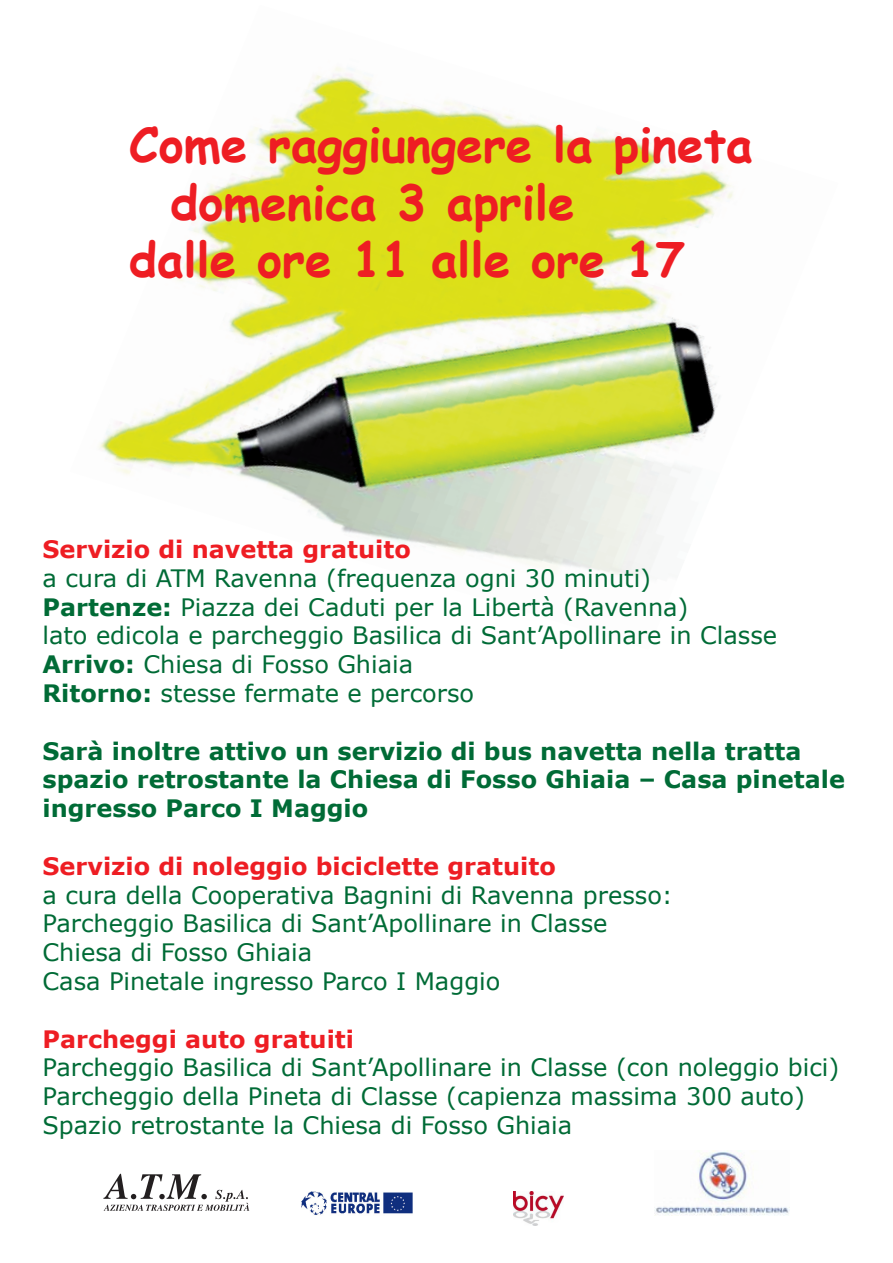
<style>
.page{position:relative;width:893px;height:1263px;background:#fff}
.page>*{position:absolute;margin:0;border:0;box-sizing:border-box;transform-origin:0 0}
.t1{font:700 47.7px "Comic Sans MS";color:#ee1d23}
.t2{font:24px/28.8px "Verdana";color:#006b36}
.t3{font:700 24px/28.8px "Verdana";color:#006b36}
.t4{font:700 24px "Verdana";color:#ee1d23}
.s1{font-weight:700}
</style>
<div class="page">
<svg style="left:103px;top:1174px;width:146px;height:37px"></svg>
<img style="left:301px;top:1192px;width:112px;height:23px">
<img style="left:514px;top:1192px;width:49px;height:33px">
<img style="left:654px;top:1150px;width:135px;height:66px">
<img style="left:98px;top:67px;width:635px;height:509px">
<h1 class="t1" style="left:129px;top:110px;width:625px">Come raggiungere la pineta</h1>
<h1 class="t1" style="left:171px;top:167px;width:406px">domenica 3 aprile</h1>
<h1 class="t1" style="left:129px;top:224px;width:557px">dalle ore 11 alle ore 17</h1>
<p class="t4" style="left:43px;top:534px;width:370px">Servizio di navetta gratuito</p>
<p class="t2" style="left:43px;top:564px;width:736px">a cura di ATM Ravenna (frequenza ogni 30 minuti)<br><span class="s1">Partenze:</span> Piazza dei Caduti per la Libertà (Ravenna)<br>lato edicola e parcheggio Basilica di Sant’Apollinare in Classe <span class="s1">Arrivo:</span> Chiesa di Fosso Ghiaia<br><span class="s1">Ritorno:</span> stesse fermate e percorso</p>
<p class="t3" style="left:43px;top:737px;width:804px">Sarà inoltre attivo un servizio di bus navetta nella tratta spazio retrostante la Chiesa di Fosso Ghiaia – Casa pinetale ingresso Parco I Maggio</p>
<p class="t4" style="left:43px;top:850px;width:515px">Servizio di noleggio biciclette gratuito</p>
<p class="t2" style="left:43px;top:881px;width:632px">a cura della Cooperativa Bagnini di Ravenna presso:<br>Parcheggio Basilica di Sant’Apollinare in Classe Chiesa di Fosso Ghiaia<br>Casa Pinetale ingresso Parco I Maggio</p>
<p class="t4" style="left:43px;top:1023px;width:313px">Parcheggi auto gratuiti</p>
<p class="t2" style="left:43px;top:1053px;width:798px">Parcheggio Basilica di Sant’Apollinare in Classe (con noleggio bici)<br>Parcheggio della Pineta di Classe (capienza massima 300 auto)<br>Spazio retrostante la Chiesa di Fosso Ghiaia</p>
</div>
